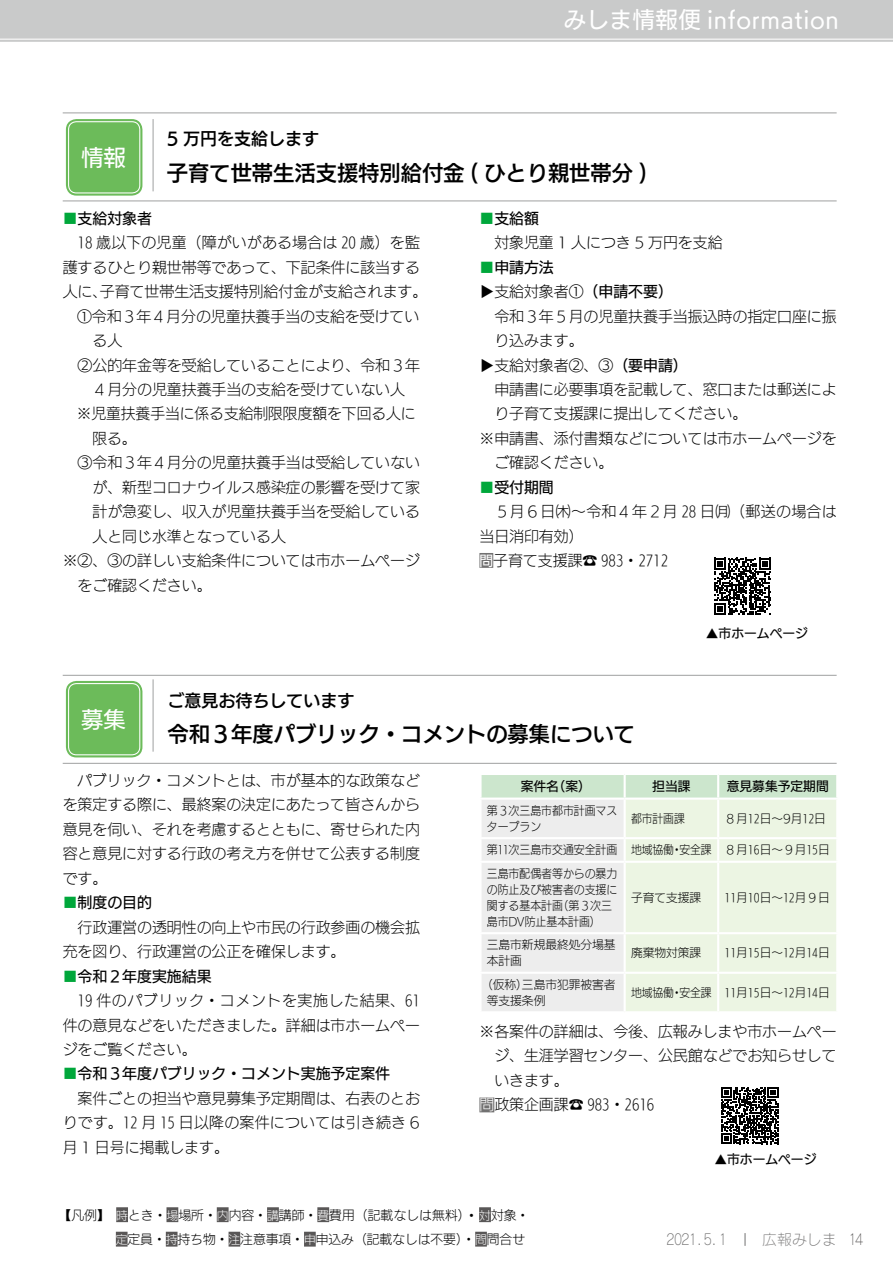
<style>
.page{position:relative;width:893px;height:1263px;background:#fff}
.page>*{position:absolute;margin:0;border:0;box-sizing:border-box;transform-origin:0 0}
.t1{font:22.35px "UD Kakugo Large Pro M";letter-spacing:.03em;color:#fff}
.t2{font:21.3px "UD Kakugo Large Pro DB";color:#000}
.t3{font:16.95px "UD Kakugo Large Pro DB";color:#000}
.t4{font:14.85px/24.5px "UD Kakugo Large Pro L";color:#000;text-align:justify}
.t5{font:14.85px/24.5px "UD Kakugo Large Pro L";letter-spacing:.025em;color:#000}
.t6{font:14.85px "UD Kakugo Large Pro M";color:#000}
.t7{font:14.85px "Rodin Cattleya Pro L";color:#727171}
.t8{font:12.75px/24.5px "UD Kakugo Large Pro L";color:#000}
.t9{font:12.75px "UD Kakugo Large Pro M";color:#000}
.t10{font:11.7px/15.9px "UD Kakugo Large Pro L";color:#000;scale:.93 1}
.t11{font:11.7px/15.9px "UD Kakugo Large Pro L";color:#000}
.t12{font:11.7px "UD Kakugo Large Pro L";color:#000;scale:.92 1}
.s1{color:#00a73b}
.s2{font-family:"UD Kakugo Large Pro M"}
.s3{font-family:"UD Kakugo Large Pro M";color:#00a73b}
.s4{font-family:"UD Kakugo Large Pro M";font-size:13.8px;color:#fff}
.s5{color:#fff}
.s6{font-size:11.7px;color:#fff}
.s7{font-family:"UD Mincho Pro L";font-size:14.85px}
.s8{color:#595757}
</style>
<div class="page">
<svg style="left:0;top:0;width:893px;height:42px;background:#cacbcb"></svg>
<div style="left:116px;top:1207px;width:12px;height:15px;background:#595757"></div>
<div style="left:166px;top:1207px;width:12px;height:15px;background:#595757"></div>
<div style="left:217px;top:1207px;width:12px;height:15px;background:#595757"></div>
<div style="left:267px;top:1207px;width:12px;height:15px;background:#595757"></div>
<div style="left:317px;top:1207px;width:12px;height:15px;background:#595757"></div>
<div style="left:479px;top:1207px;width:12px;height:15px;background:#595757"></div>
<div style="left:116px;top:1232px;width:12px;height:14px;background:#595757"></div>
<div style="left:166px;top:1232px;width:12px;height:14px;background:#595757"></div>
<div style="left:229px;top:1232px;width:11px;height:14px;background:#595757"></div>
<div style="left:304px;top:1232px;width:12px;height:14px;background:#595757"></div>
<div style="left:475px;top:1232px;width:12px;height:14px;background:#595757"></div>
<hr style="left:63px;top:113px;width:774px;height:1px;background:#9fa0a0">
<hr style="left:63px;top:201px;width:774px;height:1px;background:#9fa0a0">
<hr style="left:153px;top:119px;width:1px;height:72px;background:#9fa0a0">
<div style="left:66px;top:119px;width:76px;height:77px;background:#6cbb5a;border-radius:11px"></div>
<div style="left:63px;top:116px;width:83px;height:83px;border:1px solid #fff;border-radius:13px"></div>
<div style="left:68px;top:121px;width:72px;height:72px;border:1px solid #fff;border-radius:8px"></div>
<div style="left:479px;top:553px;width:14px;height:15px;background:#727171"></div>
<hr style="left:63px;top:675px;width:774px;height:1px;background:#9fa0a0">
<hr style="left:63px;top:763px;width:774px;height:1px;background:#9fa0a0">
<hr style="left:153px;top:679px;width:1px;height:73px;background:#9fa0a0">
<svg style="left:482px;top:775px;width:354px;height:236px;background:#e6ebe6"></svg>
<div style="left:626px;top:800px;width:210px;height:211px;background:#ecf5e3"></div>
<hr style="left:624px;top:775px;width:2px;height:22px;background:#fff">
<hr style="left:717px;top:775px;width:2px;height:22px;background:#fff">
<hr style="left:479px;top:797px;width:146px;height:3px;background:#fff">
<hr style="left:625px;top:797px;width:93px;height:3px;background:#fff">
<hr style="left:624px;top:800px;width:2px;height:37px;background:#fff">
<hr style="left:718px;top:797px;width:120px;height:3px;background:#fff">
<hr style="left:717px;top:800px;width:2px;height:37px;background:#fff">
<hr style="left:479px;top:837px;width:146px;height:2px;background:#fff">
<hr style="left:625px;top:837px;width:93px;height:2px;background:#fff">
<hr style="left:624px;top:839px;width:2px;height:22px;background:#fff">
<hr style="left:718px;top:837px;width:120px;height:2px;background:#fff">
<hr style="left:717px;top:839px;width:2px;height:22px;background:#fff">
<hr style="left:479px;top:861px;width:146px;height:2px;background:#fff">
<hr style="left:625px;top:861px;width:93px;height:2px;background:#fff">
<hr style="left:624px;top:863px;width:2px;height:69px;background:#fff">
<hr style="left:718px;top:861px;width:120px;height:2px;background:#fff">
<hr style="left:717px;top:863px;width:2px;height:69px;background:#fff">
<hr style="left:479px;top:932px;width:146px;height:2px;background:#fff">
<hr style="left:625px;top:932px;width:93px;height:2px;background:#fff">
<hr style="left:624px;top:934px;width:2px;height:38px;background:#fff">
<hr style="left:718px;top:932px;width:120px;height:2px;background:#fff">
<hr style="left:717px;top:934px;width:2px;height:38px;background:#fff">
<hr style="left:479px;top:972px;width:146px;height:2px;background:#fff">
<hr style="left:625px;top:972px;width:93px;height:2px;background:#fff">
<hr style="left:624px;top:974px;width:2px;height:37px;background:#fff">
<hr style="left:718px;top:972px;width:120px;height:2px;background:#fff">
<hr style="left:717px;top:974px;width:2px;height:37px;background:#fff">
<div style="left:66px;top:681px;width:76px;height:76px;background:#6cbb5a;border-radius:11px"></div>
<div style="left:63px;top:678px;width:83px;height:83px;border:1px solid #fff;border-radius:13px"></div>
<div style="left:68px;top:683px;width:72px;height:72px;border:1px solid #fff;border-radius:8px"></div>
<svg style="left:721px;top:1087px;width:57px;height:57px"></svg>
<div style="left:479px;top:1097px;width:15px;height:15px;background:#727171"></div>
<svg style="left:714px;top:558px;width:57px;height:57px"></svg>
<svg style="left:745px;top:1233px;width:1px;height:13px"></svg>
<h1 class="t1" style="left:81px;top:139px;width:46px">情報</h1>
<h1 class="t1" style="left:564px;top:2px;width:277px">みしま情報便 information</h1>
<p class="t3" style="left:167px;top:125px;width:154px">5 万円を支給します</p>
<h2 class="t2" style="left:167px;top:155px;width:482px">子育て世帯生活支援特別給付金 ( ひとり親世帯分 )</h2>
<p class="t6" style="left:63px;top:206px;width:91px"><span class="s1">■</span>支給対象者</p>
<p class="t4" style="left:63px;top:230px;width:359px">　18 歳以下の児童（障がいがある場合は 20 歳）を監</p>
<p class="t4" style="left:63px;top:254px;width:359px">護するひとり親世帯等であって、下記条件に該当する</p>
<p class="t4" style="left:63px;top:279px;width:366px">人に、子育て世帯生活支援特別給付金が支給されます。</p>
<p class="t4" style="left:77px;top:303px;width:344px">①令和３年４月分の児童扶養手当の支給を受けてい</p>
<p class="t4" style="left:92px;top:328px;width:31px">る人</p>
<p class="t4" style="left:63px;top:352px;width:359px">　②公的年金等を受給していることにより、令和３年</p>
<p class="t4" style="left:92px;top:377px;width:314px">４月分の児童扶養手当の支給を受けていない人</p>
<p class="t4" style="left:77px;top:401px;width:340px">※児童扶養手当に係る支給制限限度額を下回る人に</p>
<p class="t4" style="left:92px;top:426px;width:46px">限る。</p>
<p class="t4" style="left:63px;top:450px;width:359px">　③令和３年４月分の児童扶養手当は受給していない</p>
<p class="t4" style="left:92px;top:474px;width:329px">が、新型コロナウイルス感染症の影響を受けて家</p>
<p class="t4" style="left:92px;top:499px;width:329px">計が急変し、収入が児童扶養手当を受給している</p>
<p class="t4" style="left:92px;top:523px;width:195px">人と同じ水準となっている人</p>
<p class="t4" style="left:63px;top:548px;width:359px">※②、③の詳しい支給条件については市ホームページ</p>
<p class="t4" style="left:78px;top:572px;width:135px">をご確認ください。</p>
<p class="t6" style="left:479px;top:206px;width:61px"><span class="s1">■</span>支給額</p>
<p class="t4" style="left:479px;top:230px;width:245px">　対象児童 1 人につき 5 万円を支給</p>
<p class="t6" style="left:479px;top:255px;width:76px"><span class="s1">■</span>申請方法</p>
<p class="t4" style="left:479px;top:279px;width:195px">▶支給対象者①<span class="s2">（申請不要）</span></p>
<p class="t4" style="left:479px;top:303px;width:359px">　令和３年５月の児童扶養手当振込時の指定口座に振</p>
<p class="t4" style="left:494px;top:328px;width:106px">り込みます。　</p>
<p class="t4" style="left:479px;top:352px;width:210px">▶支給対象者②、③<span class="s2">（要申請）</span></p>
<p class="t4" style="left:479px;top:377px;width:359px">　申請書に必要事項を記載して、窓口または郵送によ</p>
<p class="t4" style="left:494px;top:401px;width:254px">り子育て支援課に提出してください。</p>
<p class="t4" style="left:479px;top:426px;width:359px">※申請書、添付書類などについては市ホームページを</p>
<p class="t4" style="left:494px;top:450px;width:121px">ご確認ください。</p>
<p class="t5" style="left:479px;top:474px;width:359px"><span class="s3">■</span><span class="s2">受付期間</span>　　　　　<br>　５月６日㈭～令和４年２月 28 日㈪（郵送の場合は当日消印有効）<br><span class="s4">問</span>子育て支援課☎ 9８３・２７１２</p>
<p class="t9" style="left:706px;top:623px;width:104px">▲市ホームページ</p>
<h1 class="t1" style="left:81px;top:701px;width:46px">募集</h1>
<p class="t3" style="left:167px;top:686px;width:189px">ご意見お待ちしています</p>
<h2 class="t2" style="left:167px;top:717px;width:469px">令和３年度パブリック・コメントの募集について</h2>
<p class="t4" style="left:63px;top:768px;width:359px;text-indent:14px">パブリック・コメントとは、市が基本的な政策などを策定する際に、最終案の決定にあたって皆さんから意見を伺い、それを考慮するとともに、寄せられた内容と意見に対する行政の考え方を併せて公表する制度です。</p>
<p class="t6" style="left:63px;top:890px;width:91px"><span class="s1">■</span>制度の目的</p>
<p class="t4" style="left:63px;top:914px;width:359px">　行政運営の透明性の向上や市民の行政参画の機会拡充を図り、行政運営の公正を確保します。</p>
<p class="t6" style="left:63px;top:964px;width:150px"><span class="s1">■</span>令和２年度実施結果</p>
<p class="t4" style="left:63px;top:988px;width:359px;text-align:left;text-indent:15px">１９ 件のパブリック・コメントを実施した結果、６１件の意見などをいただきました。詳細は市ホームページをご覧ください。</p>
<p class="t6" style="left:63px;top:1062px;width:329px"><span class="s1">■</span>令和３年度パブリック・コメント実施予定案件</p>
<p class="t4" style="left:63px;top:1085px;width:359px">　案件ごとの担当や意見募集予定期間は、右表のとおりです。12 月 15 日以降の案件については引き続き 6月 1 日号に掲載します。</p>
<p class="t9" style="left:521px;top:776px;width:72px">案件名（案）</p>
<p class="t9" style="left:652px;top:776px;width:40px">担当課</p>
<p class="t9" style="left:727px;top:776px;width:104px">意見募集予定期間</p>
<p class="t10" style="left:487px;top:802px;width:142px">第３次三島市都市計画マスタープラン</p>
<p class="t12" style="left:631px;top:809px;width:60px">都市計画課</p>
<p class="t11" style="left:725px;top:810px;width:103px">８月12日～9月12日</p>
<p class="t10" style="left:487px;top:838px;width:370px;line-height:23.5px">第1１次三島市交通安全計画 地域協働・安全課 ８月1６日～９月1５日三島市配偶者等からの暴力</p>
<p class="t10" style="left:487px;top:881px;width:142px">の防止及び被害者の支援に関する基本計画（第３次三島市DV防止基本計画）</p>
<p class="t11" style="left:631px;top:889px;width:72px">子育て支援課</p>
<p class="t11" style="left:725px;top:889px;width:107px">1１月1０日～12月９日</p>
<p class="t11" style="left:487px;top:937px;width:130px">三島市新規最終処分場基本計画</p>
<p class="t11" style="left:631px;top:945px;width:72px">廃棄物対策課</p>
<p class="t11" style="left:725px;top:945px;width:107px">１１ 月１５日～1２月１４日</p>
<p class="t11" style="left:487px;top:976px;width:130px;text-indent:-6px">（仮称）三島市犯罪被害者等支援条例</p>
<p class="t12" style="left:631px;top:983px;width:218px">地域協働・安全課 1１月１５日～１２月１４日</p>
<p class="t4" style="left:479px;top:1018px;width:359px">※各案件の詳細は、今後、広報みしまや市ホームペー</p>
<p class="t4" style="left:494px;top:1043px;width:344px">ジ、生涯学習センター、公民館などでお知らせして</p>
<p class="t4" style="left:494px;top:1067px;width:76px">いきます。</p>
<p class="t4" style="left:479px;top:1092px;width:176px"><span class="s5">問</span>政策企画課☎ 983・2616</p>
<p class="t9" style="left:714px;top:1149px;width:104px">▲市ホームページ</p>
<p class="t8" style="left:116px;top:1202px;width:415px;text-indent:-57px">【凡例】　<span class="s6">時</span>とき・<span class="s6">場</span>場所・<span class="s6">内</span>内容・<span class="s6">講</span>講師・<span class="s6">費</span>費用（記載なしは無料）<span class="s7">・</span><span class="s6">対</span>対象・<span class="s6">定</span>定員・<span class="s6">持</span>持ち物・<span class="s6">注</span>注意事項・<span class="s6">申</span>申込み（記載なしは不要）・<span class="s6">問</span>問合せ</p>
<p class="t7" style="left:667px;top:1230px;width:61px">２０２1．5．1</p>
<p class="t7" style="left:762px;top:1230px;width:102px">広報みしま <span class="s8">14</span></p>
</div>
